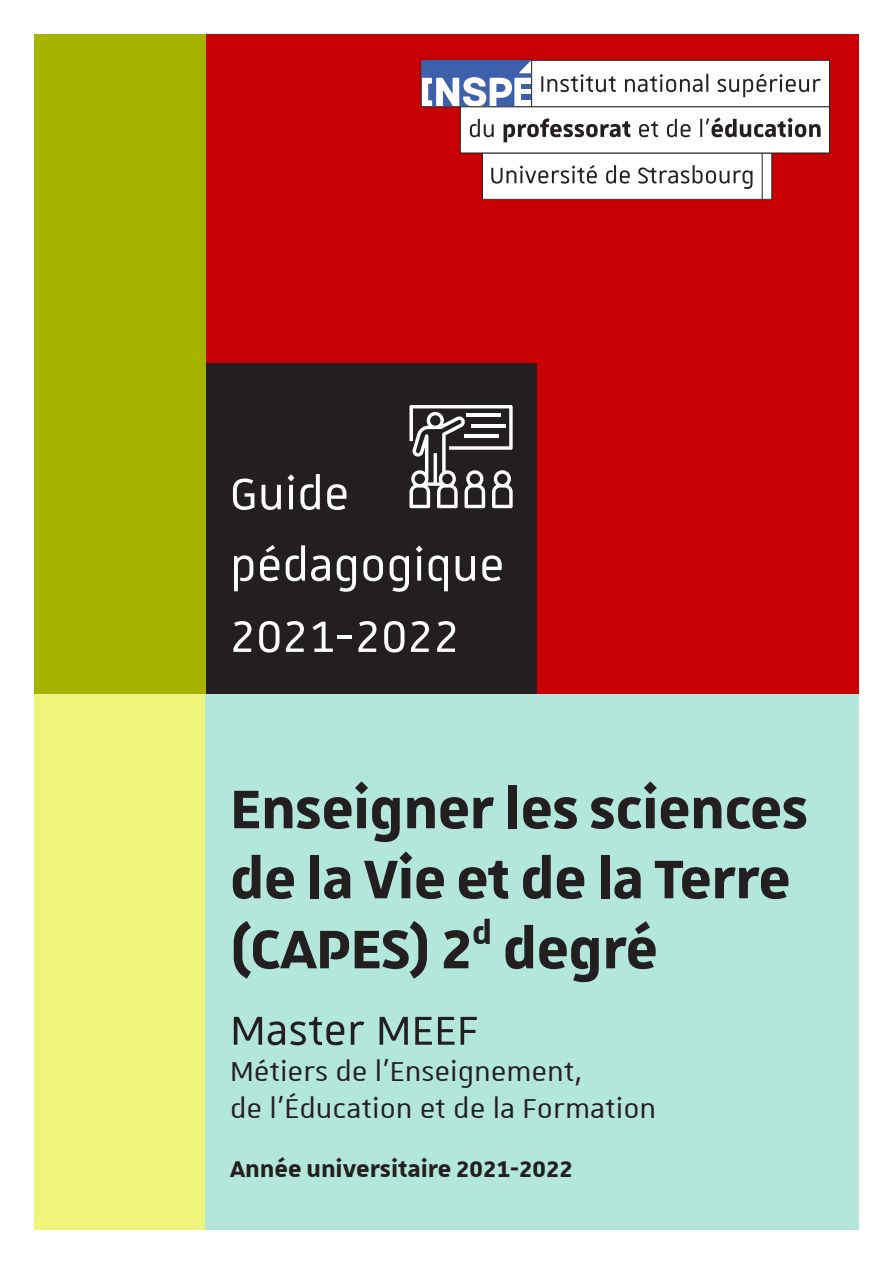
<style>
.page{position:relative;width:893px;height:1263px;background:#fff}
.page>*{position:absolute;margin:0;border:0;box-sizing:border-box;transform-origin:0 0}
.t1{font:700 73.05px "Unistra A";letter-spacing:-.01em;color:#231f20}
.t2{font:59.4px "Unistra A";color:#fff}
.t3{font:54.75px "Unistra A";color:#231f20}
.t4{font:36.6px/36.6px "Unistra A";color:#231f20}
.t5{font:700 30.45px "Unistra A";color:#231f20}
</style>
<div class="page">
<div style="left:206px;top:34px;width:653px;height:660px;background:#c80003"></div>
<div style="left:206px;top:363px;width:331px;height:331px;background:#231f20"></div>
<div style="left:34px;top:34px;width:172px;height:660px;background:#a6b301"></div>
<div style="left:34px;top:694px;width:173px;height:535px;background:#f0f67c"></div>
<div style="left:206px;top:694px;width:653px;height:535px;background:#b3e7db"></div>
<svg style="left:409px;top:405px;width:104px;height:103px"></svg>
<div style="left:482px;top:153px;width:290px;height:46px;background:#fff"></div>
<div style="left:482px;top:153px;width:290px;height:47px;border:1px solid #231f20"></div>
<div style="left:460px;top:107px;width:369px;height:46px;background:#fff"></div>
<div style="left:421px;top:60px;width:408px;height:47px;background:#fff"></div>
<div style="left:421px;top:60px;width:409px;height:47px;border:1px solid #231f20"></div>
<hr style="left:531px;top:60px;width:1px;height:47px;background:#231f20">
<hr style="left:762px;top:153px;width:1px;height:47px;background:#231f20">
<svg style="left:541px;top:73px;width:280px;height:24px"></svg>
<svg style="left:470px;top:117px;width:351px;height:25px"></svg>
<svg style="left:491px;top:165px;width:261px;height:24px"></svg>
<svg style="left:421px;top:61px;width:110px;height:45px"></svg>
<p class="t2" style="left:230px;top:463px;width:121px">Guide</p>
<p class="t2" style="left:230px;top:534px;width:276px">pédagogique</p>
<p class="t2" style="left:230px;top:605px;width:231px">2021-2022</p>
<p class="t1" style="left:230px;top:768px;width:580px">Enseigner les sciences</p>
<p class="t1" style="left:230px;top:838px;width:562px">de la Vie et de la Terre</p>
<p class="t1" style="left:230px;top:908px;width:429px">(CAPES) 2<sup>d</sup> degré</p>
<p class="t3" style="left:230px;top:1002px;width:250px">Master MEEF</p>
<p class="t4" style="left:230px;top:1052px;width:428px">Métiers de l’Enseignement,<br>de l’Éducation et de la Formation</p>
<p class="t5" style="left:230px;top:1151px;width:344px">Année universitaire 2021-2022</p>
</div>
